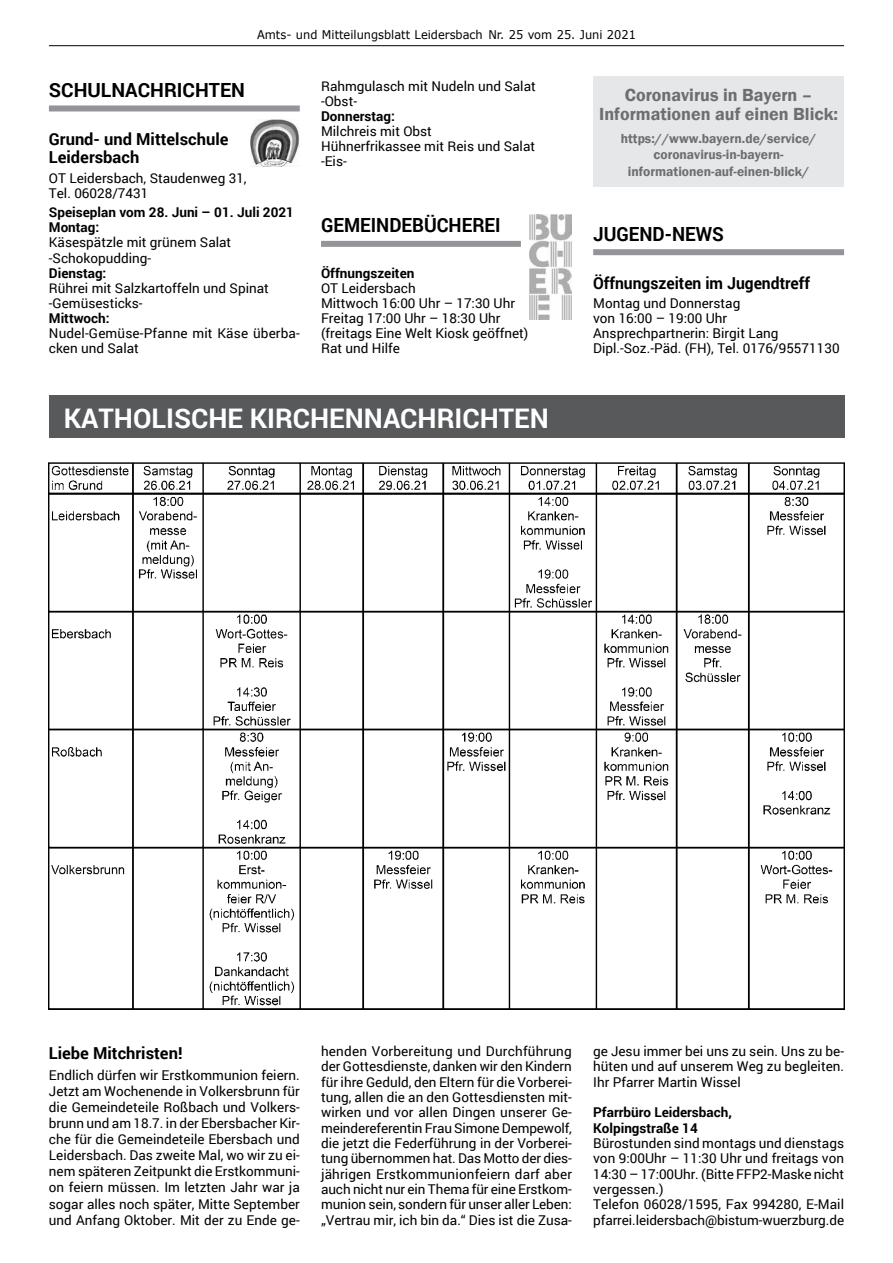
<style>
.page{position:relative;width:893px;height:1263px;background:#fff}
.page>*{position:absolute;margin:0;border:0;box-sizing:border-box;transform-origin:0 0}
.t1{font:700 27px "Roboto";color:#fff}
.t2{font:700 19.5px "Roboto";color:#000;scale:.95 1}
.t3{font:700 19.5px "Roboto";color:#000}
.t4{font:600 18px/19.5px "Franklin Gothic";color:#6d6e71;text-align:center}
.t5{font:700 16.5px/18px "Roboto";color:#000}
.t6{font:700 16.5px "Roboto";color:#000;scale:.95 1}
.t7{font:13.5px/15.3px "Roboto";color:#000}
.t8{font:700 13.5px/15px "Roboto";color:#000}
.t9{font:600 13.5px/16.5px "Franklin Gothic";color:#6d6e71;text-align:center}
.t10{font:12px "Verdana";color:#000;scale:.95 1}
</style>
<div class="page">
<hr style="left:49px;top:45px;width:795px;height:1px;background:#000">
<div style="left:49px;top:105px;width:251px;height:6px;background:#939598"></div>
<div style="left:321px;top:241px;width:200px;height:6px;background:#939598"></div>
<div style="left:593px;top:249px;width:251px;height:6px;background:#939598"></div>
<div style="left:593px;top:77px;width:251px;height:110px;background:#e6e7e8"></div>
<div style="left:49px;top:395px;width:795px;height:43px;background:#58595b"></div>
<img style="left:49px;top:462px;width:795px;height:548px">
<img style="left:251px;top:119px;width:49px;height:47px">
<img style="left:529px;top:215px;width:43px;height:105px">
<p class="t10" style="left:257px;top:27px;width:400px">Amts- und Mitteilungsblatt Leidersbach Nr. 25 vom 25. Juni 2021</p>
<h2 class="t3" style="left:49px;top:76px;width:52px">Schulna</h2>
<h2 class="t3" style="left:138px;top:76px;width:84px">chrichten</h2>
<p class="t5" style="left:49px;top:130px;width:181px">Grund- und Mittelschule<br>Leidersbach</p>
<p class="t7" style="left:49px;top:170px;width:199px">OT Leidersbach, Staudenweg 31,<br>Tel. 06028/7431</p>
<p class="t8" style="left:49px;top:204px;width:247px">Speiseplan vom 28. Juni – 01. Juli 2021<br>Montag:</p>
<p class="t7" style="left:49px;top:235px;width:184px">Käsespätzle mit grünem Salat -Schokopudding-</p>
<p class="t8" style="left:49px;top:265px;width:59px">Dienstag:</p>
<p class="t7" style="left:49px;top:280px;width:221px">Rührei mit Salzkartoffeln und Spinat -Gemüsesticks-</p>
<p class="t8" style="left:49px;top:310px;width:62px">Mittwoch:</p>
<p class="t7" style="left:49px;top:325px;width:252px">Nudel-Gemüse-Pfanne mit Käse überba&shy;cken und Salat</p>
<p class="t7" style="left:321px;top:78px;width:216px">Rahmgulasch mit Nudeln und Salat -Obst-</p>
<p class="t8" style="left:321px;top:108px;width:75px">Donnerstag:</p>
<p class="t7" style="left:321px;top:123px;width:216px">Milchreis mit Obst<br>Hühnerfrikassee mit Reis und Salat -Eis-</p>
<h2 class="t2" style="left:321px;top:212px;width:26px">Gemeindebü</h2>
<h2 class="t2" style="left:437px;top:212px;width:59px">cherei</h2>
<p class="t8" style="left:321px;top:265px;width:95px">Öffnungszeiten</p>
<p class="t7" style="left:321px;top:280px;width:209px">OT Leidersbach<br>Mittwoch 16:00 Uhr – 17:30 Uhr<br>Freitag 17:00 Uhr – 18:30 Uhr (freitags Eine Welt Kiosk geöffnet)<br>Rat und Hilfe</p>
<h1 class="t1" style="left:64px;top:399px;width:18px">Kat</h1>
<h1 class="t1" style="left:114px;top:399px;width:35px">holis</h1>
<h1 class="t1" style="left:191px;top:399px;width:157px">che Kirchenna</h1>
<h1 class="t1" style="left:400px;top:399px;width:116px">chrichten</h1>
<h3 class="t4" style="left:599px;top:85px;width:240px">Coronavirus in Bayern –<br>Informationen auf einen Blick:</h3>
<p class="t9" style="left:621px;top:130px;width:197px">https://www.bayern.de/service/ coronavirus-in-bayern&shy;informationen-auf-einen-blick/</p>
<h2 class="t2" style="left:593px;top:220px;width:25px">Jugend</h2>
<h2 class="t2" style="left:665px;top:220px;width:61px">-News</h2>
<p class="t6" style="left:593px;top:271px;width:230px">Öffnungszeiten im Jugendtreff</p>
<p class="t7" style="left:593px;top:295px;width:248px">Montag und Donnerstag<br>von 16:00 – 19:00 Uhr<br>Ansprechpartnerin: Birgit Lang<br>Dipl.-Soz.-Päd. (FH), Tel. 0176/95571130</p>
<p class="t5" style="left:49px;top:1044px;width:135px">Liebe Mitchristen!</p>
<p class="t7" style="left:49px;top:1066px;width:252px;line-height:16.2px;text-align:justify">Endlich dürfen wir Erstkommunion feiern.<br>Jetzt am Wochenende in Volkersbrunn für die Gemeindeteile Roßbach und Volkers&shy;brunn und am 18.7. in der Ebersbacher Kir&shy;che für die Gemeindeteile Ebersbach und Leidersbach. Das zweite Mal, wo wir zu ei&shy;nem späteren Zeitpunkt die Erstkommuni&shy;on feiern müssen. Im letzten Jahr war ja sogar alles noch später, Mitte September und Anfang Oktober. Mit der zu Ende ge-</p>
<p class="t7" style="left:321px;top:1043px;width:252px;text-align:justify">henden Vorbereitung und Durchführung der Gottesdienste, danken wir den Kindern für ihre Geduld, den Eltern für die Vorberei&shy;tung, allen die an den Gottesdiensten mit&shy;wirken und vor allen Dingen unserer Ge&shy;meindereferentin Frau Simone Dempewolf, die jetzt die Federführung in der Vorberei&shy;tung übernommen hat. Das Motto der dies&shy;jährigen Erstkommunionfeiern darf aber auch nicht nur ein Thema für eine Erstkom&shy;munion sein, sondern für unser aller Leben: „Vertrau mir, ich bin da.“ Dies ist die Zusa-</p>
<p class="t7" style="left:593px;top:1043px;width:252px;text-align:justify">ge Jesu immer bei uns zu sein. Uns zu be&shy;hüten und auf unserem Weg zu begleiten.<br>Ihr Pfarrer Martin Wissel</p>
<p class="t8" style="left:593px;top:1104px;width:140px">Pfarrbüro Leidersbach,<br>Kolpingstraße 14</p>
<p class="t7" style="left:593px;top:1135px;width:252px">Bürostunden sind montags und dienstags von 9:00Uhr – 11:30 Uhr und freitags von 14:30 – 17:00Uhr. (Bitte FFP2-Maske nicht vergessen.)<br>Telefon 06028/1595, Fax 994280, E-Mail pfarrei.leidersbach@bistum-wuerzburg.de</p>
</div>
